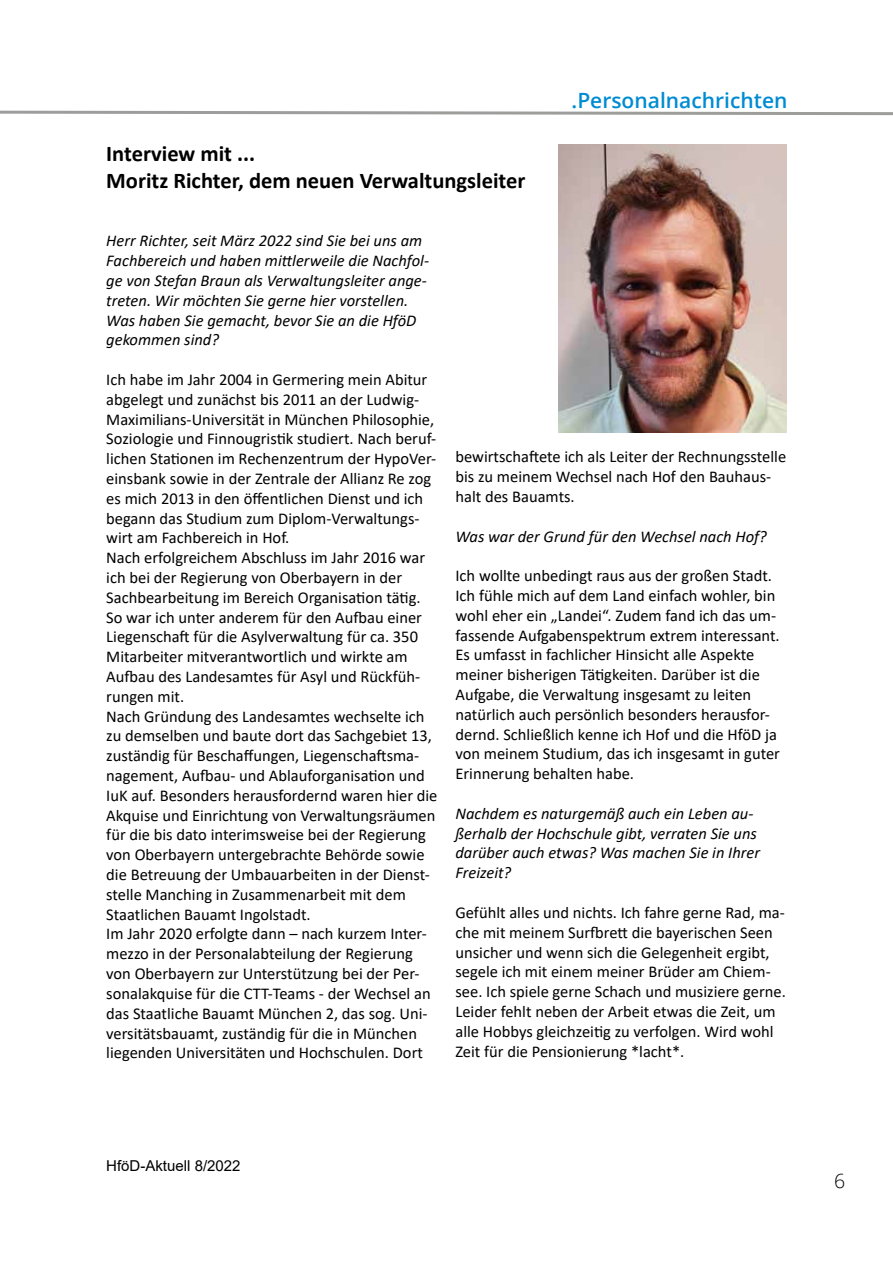
<style>
.page{position:relative;width:893px;height:1263px;background:#fff}
.page>*{position:absolute;margin:0;border:0;box-sizing:border-box;transform-origin:0 0}
.t1{font:700 22.5px/27px "Calibri";color:#000}
.t2{font:600 21px "Open Sans";color:#008cd2}
.t3{font:300 19.5px "Open Sans";color:#000}
.t4{font:16.5px/19.8px "Calibri";color:#000}
.t5{font:italic 16.5px/19.8px "Calibri";color:#000}
.t6{font:15px "Arial";color:#000}
</style>
<div class="page">
<svg style="left:0;top:110px;width:893px;height:6px"></svg>
<img style="left:558px;top:144px;width:229px;height:288px">
<h1 class="t1" style="left:106px;top:140px;width:420px">Interview mit ...<br>Moritz Richter, dem neuen Verwaltungsleiter</h1>
<p class="t2" style="left:572px;top:86px;width:217px">.Personalnachrichten</p>
<p class="t5" style="left:106px;top:230px;width:324px">Herr Richter, seit März 2022 sind Sie bei uns am Fachbereich und haben mittlerweile die Nachfol&shy;ge von Stefan Braun als Verwaltungsleiter ange&shy;treten. Wir möchten Sie gerne hier vorstellen.<br>Was haben Sie gemacht, bevor Sie an die HföD gekommen sind?</p>
<p class="t4" style="left:106px;top:369px;width:333px">Ich habe im Jahr 2004 in Germering mein Abitur abgelegt und zunächst bis 2011 an der Ludwig-Maximilians-Universität in München Philosophie, Soziologie und Finnougristik studiert. Nach beruf&shy;lichen Stationen im Rechenzentrum der HypoVer&shy;einsbank sowie in der Zentrale der Allianz Re zog es mich 2013 in den öffentlichen Dienst und ich begann das Studium zum Diplom-Verwaltungs&shy;wirt am Fachbereich in Hof.<br>Nach erfolgreichem Abschluss im Jahr 2016 war ich bei der Regierung von Oberbayern in der Sachbearbeitung im Bereich Organisation tätig.<br>So war ich unter anderem für den Aufbau einer Liegenschaft für die Asylverwaltung für ca. 350<br>Mitarbeiter mitverantwortlich und wirkte am Aufbau des Landesamtes für Asyl und Rückfüh&shy;rungen mit.<br>Nach Gründung des Landesamtes wechselte ich zu demselben und baute dort das Sachgebiet 13, zuständig für Beschaffungen, Liegenschaftsma&shy;nagement, Aufbau- und Ablauforganisation und IuK auf. Besonders herausfordernd waren hier die Akquise und Einrichtung von Verwaltungsräumen für die bis dato interimsweise bei der Regierung von Oberbayern untergebrachte Behörde sowie die Betreuung der Umbauarbeiten in der Dienst&shy;stelle Manching in Zusammenarbeit mit dem Staatlichen Bauamt Ingolstadt.<br>Im Jahr 2020 erfolgte dann – nach kurzem Inter&shy;mezzo in der Personalabteilung der Regierung von Oberbayern zur Unterstützung bei der Per&shy;sonalakquise für die CTT-Teams - der Wechsel an das Staatliche Bauamt München 2, das sog. Uni&shy;versitätsbauamt, zuständig für die in München liegenden Universitäten und Hochschulen. Dort</p>
<p class="t4" style="left:455px;top:447px;width:332px">bewirtschaftete ich als Leiter der Rechnungsstelle bis zu meinem Wechsel nach Hof den Bauhaus&shy;halt des Bauamts.</p>
<p class="t5" style="left:455px;top:525px;width:313px">Was war der Grund für den Wechsel nach Hof?</p>
<p class="t4" style="left:455px;top:565px;width:326px">Ich wollte unbedingt raus aus der großen Stadt.<br>Ich fühle mich auf dem Land einfach wohler, bin wohl eher ein „Landei“. Zudem fand ich das um&shy;fassende Aufgabenspektrum extrem interessant.<br>Es umfasst in fachlicher Hinsicht alle Aspekte meiner bisherigen Tätigkeiten. Darüber ist die Aufgabe, die Verwaltung insgesamt zu leiten natürlich auch persönlich besonders herausfor&shy;dernd. Schließlich kenne ich Hof und die HföD ja von meinem Studium, das ich insgesamt in guter Erinnerung behalten habe.</p>
<p class="t5" style="left:455px;top:803px;width:306px">Nachdem es naturgemäß auch ein Leben au&shy;ßerhalb der Hochschule gibt, verraten Sie uns darüber auch etwas? Was machen Sie in Ihrer Freizeit?</p>
<p class="t4" style="left:455px;top:902px;width:332px">Gefühlt alles und nichts. Ich fahre gerne Rad, ma&shy;che mit meinem Surfbrett die bayerischen Seen unsicher und wenn sich die Gelegenheit ergibt, segele ich mit einem meiner Brüder am Chiem&shy;see. Ich spiele gerne Schach und musiziere gerne.<br>Leider fehlt neben der Arbeit etwas die Zeit, um alle Hobbys gleichzeitig zu verfolgen. Wird wohl Zeit für die Pensionierung *lacht*.</p>
<p class="t6" style="left:106px;top:1156px;width:136px">HföD-Aktuell 8/2022</p>
<p class="t3" style="left:834px;top:1168px;width:13px">6</p>
</div>
